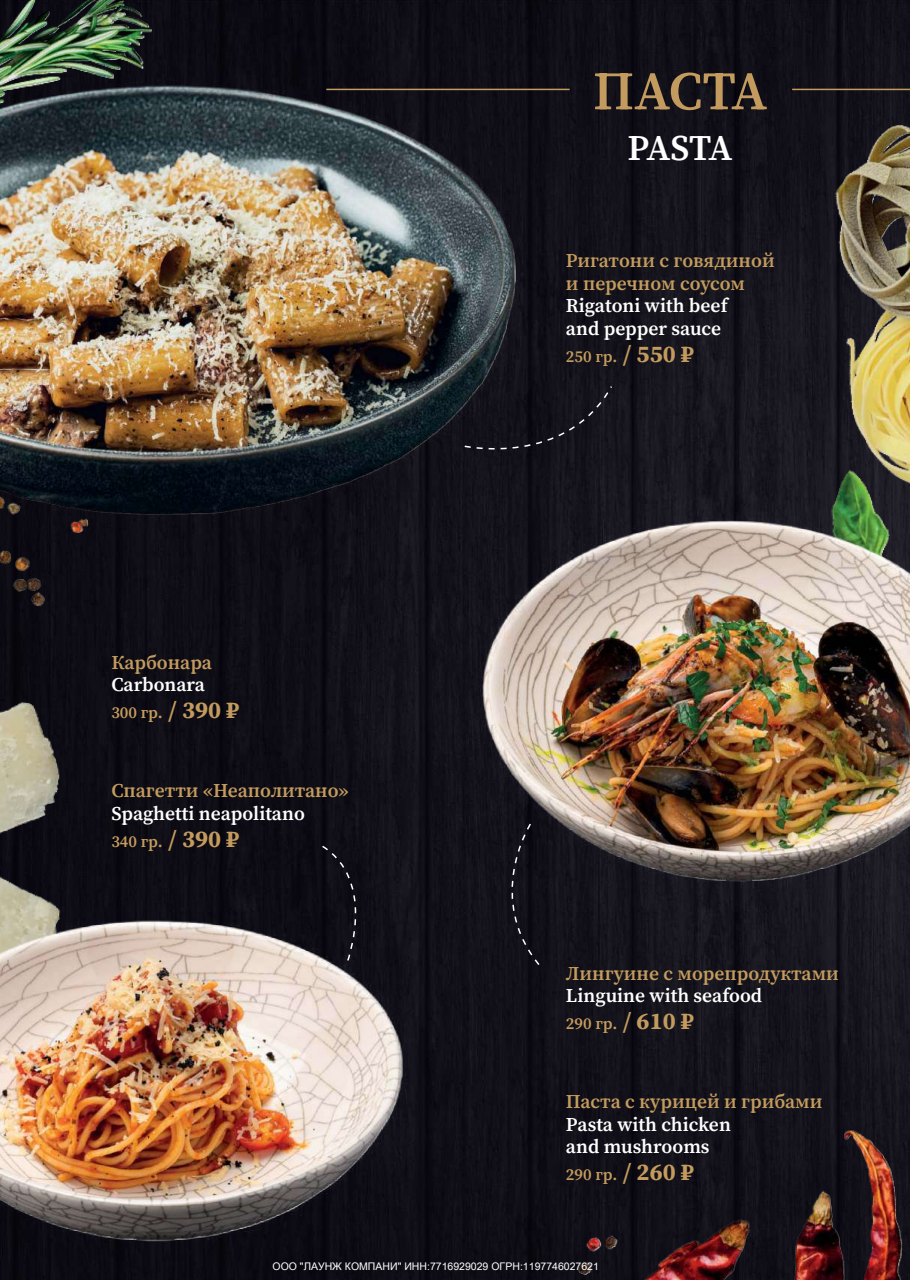
<style>
.page{position:relative;width:910px;height:1280px;background:#fff}
.page>*{position:absolute;margin:0;border:0;box-sizing:border-box;transform-origin:0 0}
.t1{font:54px "Source Serif Variable";letter-spacing:-.015em;color:#c49b5e}
.t2{font:36px "Source Serif Variable";letter-spacing:-.045em;color:#fff}
.t3{font:19.5px/22.5px "Source Serif Variable";color:#c49b5e}
.t4{font:19.5px/22.5px "Source Serif Variable";color:#fff}
.t5{font:16.5px "Source Serif Variable";color:#c49b5e}
.s1{font-size:24px}
</style>
<div class="page">
<img style="left:0;top:0;width:910px;height:1280px">
<img style="left:0;top:521px;width:103px;height:100px">
<img style="left:567px;top:1227px;width:56px;height:49px">
<img style="left:627px;top:1209px;width:150px;height:71px">
<img style="left:817px;top:1112px;width:90px;height:168px">
<img style="left:782px;top:1186px;width:77px;height:94px">
<hr style="left:326px;top:89px;width:244px;height:1px;background:#c49b5e">
<hr style="left:792px;top:89px;width:118px;height:1px;background:#c49b5e">
<div style="left:482px;top:884px;width:62px;height:87px;background:#121119"></div>
<svg style="left:520px;top:384px;width:93px;height:83px;background:#15141c"></svg>
<div style="left:316px;top:841px;width:62px;height:71px;background:#0f0e16"></div>
<img style="left:800px;top:454px;width:110px;height:63px">
<img style="left:807px;top:85px;width:103px;height:418px">
<img style="left:481px;top:517px;width:429px;height:367px">
<img style="left:0;top:0;width:152px;height:80px">
<img style="left:0;top:80px;width:520px;height:441px">
<img style="left:0;top:676px;width:151px;height:236px">
<img style="left:0;top:912px;width:406px;height:332px">
<p class="t3" style="left:111px;top:651px;width:102px">Карбонара</p>
<p class="t4" style="left:111px;top:673px;width:95px">Carbonara</p>
<p class="t5" style="left:111px;top:702px;width:129px">300 гр. <span class="s1">/ 390 ₽</span></p>
<p class="t3" style="left:111px;top:779px;width:239px">Спагетти «Неаполитано»</p>
<p class="t4" style="left:111px;top:802px;width:195px">Spaghetti neapolitano</p>
<p class="t5" style="left:111px;top:830px;width:129px">340 гр. <span class="s1">/ 390 ₽</span></p>
<h1 class="t1" style="left:593px;top:55px;width:176px">ПАСТА</h1>
<h2 class="t2" style="left:628px;top:124px;width:107px">PASTA</h2>
<p class="t3" style="left:566px;top:250px;width:210px">Ригатони с говядиной и перечном соусом</p>
<p class="t4" style="left:566px;top:295px;width:163px">Rigatoni with beef and pepper sauce</p>
<p class="t5" style="left:566px;top:345px;width:129px">250 гр. <span class="s1">/ 550 ₽</span></p>
<p class="t3" style="left:566px;top:962px;width:274px">Лингуине с морепродуктами</p>
<p class="t4" style="left:566px;top:984px;width:198px">Linguine with seafood</p>
<p class="t5" style="left:566px;top:1013px;width:129px">290 гр. <span class="s1">/ 610 ₽</span></p>
<p class="t3" style="left:566px;top:1090px;width:258px">Паста с курицей и грибами</p>
<p class="t4" style="left:566px;top:1113px;width:166px">Pasta with chicken and mushrooms</p>
<p class="t5" style="left:566px;top:1163px;width:129px">290 гр. <span class="s1">/ 260 ₽</span></p>
</div>
